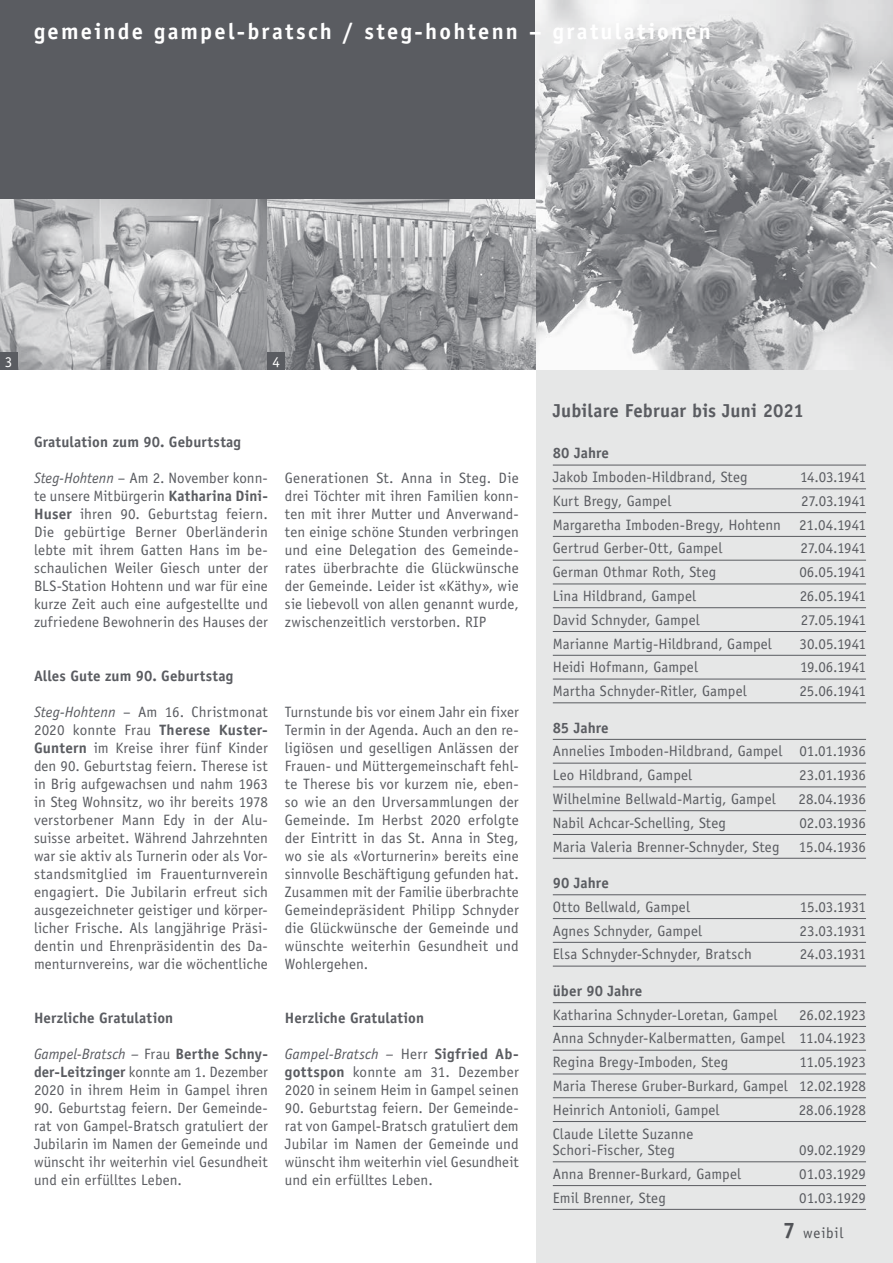
<style>
.page{position:relative;width:893px;height:1263px;background:#fff}
.page>*{position:absolute;margin:0;border:0;box-sizing:border-box;transform-origin:0 0}
.t1{font:700 22.5px "Officina Sans";letter-spacing:.1em;color:#fff}
.t2{font:700 18.75px "Officina Sans";letter-spacing:.005em;color:#5a5c61}
.t3{font:15px/18px "Officina Sans";letter-spacing:.005em;color:#5a5c61;text-align:justify}
.t4{font:700 15px "Officina Sans";letter-spacing:.005em;color:#5a5c61}
.t5{font:15px "Officina Sans";color:#fff}
.s1{font-style:italic}
.s2{font-weight:700}
.s3{font-weight:700;font-size:22.5px}
</style>
<div class="page">
<div style="left:0;top:0;width:893px;height:370px;background:#5a5c61"></div>
<img style="left:536px;top:0;width:357px;height:370px">
<div style="left:536px;top:370px;width:357px;height:893px;background:#e6e7e7"></div>
<hr style="left:553px;top:465px;width:313px;height:1px;background:#5a5c61">
<hr style="left:553px;top:488px;width:313px;height:1px;background:#5a5c61">
<hr style="left:553px;top:512px;width:313px;height:1px;background:#5a5c61">
<hr style="left:553px;top:536px;width:313px;height:1px;background:#5a5c61">
<hr style="left:553px;top:560px;width:313px;height:1px;background:#5a5c61">
<hr style="left:553px;top:584px;width:313px;height:1px;background:#5a5c61">
<hr style="left:553px;top:607px;width:313px;height:1px;background:#5a5c61">
<hr style="left:553px;top:631px;width:313px;height:1px;background:#5a5c61">
<hr style="left:553px;top:655px;width:313px;height:1px;background:#5a5c61">
<hr style="left:553px;top:679px;width:313px;height:1px;background:#5a5c61">
<hr style="left:553px;top:702px;width:313px;height:1px;background:#5a5c61">
<hr style="left:553px;top:739px;width:313px;height:1px;background:#5a5c61">
<hr style="left:553px;top:763px;width:313px;height:1px;background:#5a5c61">
<hr style="left:553px;top:786px;width:313px;height:1px;background:#5a5c61">
<hr style="left:553px;top:810px;width:313px;height:1px;background:#5a5c61">
<hr style="left:553px;top:834px;width:313px;height:1px;background:#5a5c61">
<hr style="left:553px;top:858px;width:313px;height:1px;background:#5a5c61">
<hr style="left:553px;top:894px;width:313px;height:1px;background:#5a5c61">
<hr style="left:553px;top:918px;width:313px;height:1px;background:#5a5c61">
<hr style="left:553px;top:942px;width:313px;height:1px;background:#5a5c61">
<hr style="left:553px;top:966px;width:313px;height:1px;background:#5a5c61">
<hr style="left:553px;top:1002px;width:313px;height:1px;background:#5a5c61">
<hr style="left:553px;top:1026px;width:313px;height:1px;background:#5a5c61">
<hr style="left:553px;top:1050px;width:313px;height:1px;background:#5a5c61">
<hr style="left:553px;top:1073px;width:313px;height:1px;background:#5a5c61">
<hr style="left:553px;top:1097px;width:313px;height:1px;background:#5a5c61">
<hr style="left:553px;top:1121px;width:313px;height:1px;background:#5a5c61">
<hr style="left:553px;top:1161px;width:313px;height:1px;background:#5a5c61">
<hr style="left:553px;top:1185px;width:313px;height:1px;background:#5a5c61">
<hr style="left:553px;top:1209px;width:313px;height:1px;background:#5a5c61">
<img style="left:0;top:200px;width:536px;height:170px">
<div style="left:0;top:353px;width:17px;height:17px;background:#5a5c61"></div>
<div style="left:268px;top:353px;width:17px;height:17px;background:#5a5c61"></div>
<h1 class="t1" style="left:34px;top:17px;width:678px">gemeinde gampel-bratsch / steg-hohtenn – gratulationen</h1>
<p class="t5" style="left:5px;top:353px;width:9px">3</p>
<p class="t5" style="left:273px;top:353px;width:9px">4</p>
<p class="t4" style="left:34px;top:432px;width:209px">Gratulation zum 90. Geburtstag</p>
<p class="t3" style="left:34px;top:468px;width:235px"><span class="s1">Steg-Hohtenn</span> – Am 2. November konn&shy;te unsere Mitbürgerin <span class="s2">Katharina Dini-Huser</span> ihren 90. Geburtstag feiern.<br>Die gebürtige Berner Oberländerin lebte mit ihrem Gatten Hans im be&shy;schaulichen Weiler Giesch unter der BLS-Station Hohtenn und war für eine kurze Zeit auch eine aufgestellte und zufriedene Bewohnerin des Hauses der</p>
<p class="t3" style="left:285px;top:468px;width:235px">Generationen St. Anna in Steg. Die drei Töchter mit ihren Familien konn&shy;ten mit ihrer Mutter und Anverwand&shy;ten einige schöne Stunden verbringen und eine Delegation des Gemeinde&shy;rates überbrachte die Glückwünsche der Gemeinde. Leider ist «Käthy», wie sie liebevoll von allen genannt wurde, zwischenzeitlich verstorben. RIP</p>
<p class="t4" style="left:34px;top:666px;width:201px">Alles Gute zum 90. Geburtstag</p>
<p class="t3" style="left:34px;top:702px;width:235px"><span class="s1">Steg-Hohtenn</span> – Am 16. Christmonat 2020 konnte Frau <span class="s2">Therese Kuster-Guntern</span> im Kreise ihrer fünf Kinder den 90. Geburtstag feiern. Therese ist in Brig aufgewachsen und nahm 1963 in Steg Wohnsitz, wo ihr bereits 1978 verstorbener Mann Edy in der Alu&shy;suisse arbeitet. Während Jahrzehnten war sie aktiv als Turnerin oder als Vor&shy;standsmitglied im Frauenturnverein engagiert. Die Jubilarin erfreut sich ausgezeichneter geistiger und körper&shy;licher Frische. Als langjährige Präsi&shy;dentin und Ehrenpräsidentin des Da&shy;menturnvereins, war die wöchentliche</p>
<p class="t3" style="left:285px;top:702px;width:235px">Turnstunde bis vor einem Jahr ein fixer Termin in der Agenda. Auch an den re&shy;ligiösen und geselligen Anlässen der Frauen- und Müttergemeinschaft fehl&shy;te Therese bis vor kurzem nie, eben&shy;so wie an den Urversammlungen der Gemeinde. Im Herbst 2020 erfolgte der Eintritt in das St. Anna in Steg, wo sie als «Vorturnerin» bereits eine sinnvolle Beschäftigung gefunden hat.<br>Zusammen mit der Familie überbrachte Gemeindepräsident Philipp Schnyder die Glückwünsche der Gemeinde und wünschte weiterhin Gesundheit und Wohlergehen.</p>
<p class="t4" style="left:34px;top:1008px;width:141px">Herzliche Gratulation</p>
<p class="t3" style="left:34px;top:1044px;width:235px"><span class="s1">Gampel-Bratsch –</span> Frau <span class="s2">Berthe Schny&shy;der-Leitzinger</span> konnte am 1. Dezember 2020 in ihrem Heim in Gampel ihren</p>
<p class="t3" style="left:34px;top:1098px;width:235px">90. Geburtstag feiern. Der Gemeinde&shy;rat von Gampel-Bratsch gratuliert der Jubilarin im Namen der Gemeinde und wünscht ihr weiterhin viel Gesundheit und ein erfülltes Leben.</p>
<p class="t4" style="left:285px;top:1008px;width:141px">Herzliche Gratulation</p>
<p class="t3" style="left:285px;top:1044px;width:235px"><span class="s1">Gampel-Bratsch –</span> Herr <span class="s2">Sigfried Ab&shy;gottspon</span> konnte am 31. Dezember 2020 in seinem Heim in Gampel seinen</p>
<p class="t3" style="left:285px;top:1098px;width:235px">90. Geburtstag feiern. Der Gemeinde&shy;rat von Gampel-Bratsch gratuliert dem Jubilar im Namen der Gemeinde und wünscht ihm weiterhin viel Gesundheit und ein erfülltes Leben.</p>
<p class="t2" style="left:553px;top:399px;width:253px">Jubilare Februar bis Juni 2021</p>
<p class="t4" style="left:553px;top:444px;width:58px">80 Jahre</p>
<p class="t3" style="left:553px;top:468px;width:196px">Jakob Imboden-Hildbrand, Steg</p>
<p class="t3" style="left:800px;top:468px;width:68px">14.03.1941</p>
<p class="t3" style="left:553px;top:492px;width:120px">Kurt Bregy, Gampel</p>
<p class="t3" style="left:553px;top:489px;width:315px;line-height:23.7px;text-indent:248px">27.03.1941<br>Margaretha Imboden-Bregy, Hohtenn 21.04.1941<br>Gertrud Gerber-Ott, Gampel</p>
<p class="t3" style="left:800px;top:539px;width:67px">27.04.1941</p>
<p class="t3" style="left:553px;top:563px;width:165px">German Othmar Roth, Steg</p>
<p class="t3" style="left:799px;top:563px;width:68px">06.05.1941</p>
<p class="t3" style="left:553px;top:587px;width:145px">Lina Hildbrand, Gampel</p>
<p class="t3" style="left:800px;top:587px;width:68px">26.05.1941</p>
<p class="t3" style="left:553px;top:611px;width:148px">David Schnyder, Gampel</p>
<p class="t3" style="left:801px;top:611px;width:67px">27.05.1941</p>
<p class="t3" style="left:553px;top:634px;width:221px">Marianne Martig-Hildbrand, Gampel</p>
<p class="t3" style="left:799px;top:634px;width:68px">30.05.1941</p>
<p class="t3" style="left:553px;top:658px;width:147px">Heidi Hofmann, Gampel</p>
<p class="t3" style="left:800px;top:658px;width:68px">19.06.1941</p>
<p class="t3" style="left:553px;top:682px;width:195px">Martha Schnyder-Ritler, Gampel</p>
<p class="t3" style="left:799px;top:682px;width:68px">25.06.1941</p>
<p class="t4" style="left:553px;top:718px;width:57px">85 Jahre</p>
<p class="t3" style="left:553px;top:739px;width:315px;line-height:23.9px">Annelies Imboden-Hildbrand, Gampel 01.01.1936<br>Leo Hildbrand, Gampel</p>
<p class="t3" style="left:799px;top:766px;width:68px">23.01.1936</p>
<p class="t3" style="left:553px;top:790px;width:224px">Wilhelmine Bellwald-Martig, Gampel</p>
<p class="t3" style="left:799px;top:790px;width:69px">28.04.1936</p>
<p class="t3" style="left:553px;top:814px;width:175px">Nabil Achcar-Schelling, Steg</p>
<p class="t3" style="left:799px;top:814px;width:68px">02.03.1936</p>
<p class="t3" style="left:553px;top:837px;width:228px">Maria Valeria Brenner-Schnyder, Steg</p>
<p class="t3" style="left:799px;top:837px;width:69px">15.04.1936</p>
<p class="t4" style="left:553px;top:873px;width:58px">90 Jahre</p>
<p class="t3" style="left:553px;top:898px;width:139px">Otto Bellwald, Gampel</p>
<p class="t3" style="left:800px;top:898px;width:68px">15.03.1931</p>
<p class="t3" style="left:553px;top:921px;width:151px">Agnes Schnyder, Gampel</p>
<p class="t3" style="left:800px;top:921px;width:68px">23.03.1931</p>
<p class="t3" style="left:553px;top:945px;width:201px">Elsa Schnyder-Schnyder, Bratsch</p>
<p class="t3" style="left:800px;top:945px;width:68px">24.03.1931</p>
<p class="t4" style="left:553px;top:981px;width:91px">über 90 Jahre</p>
<p class="t3" style="left:553px;top:1006px;width:226px">Katharina Schnyder-Loretan, Gampel</p>
<p class="t3" style="left:553px;top:1003px;width:315px;line-height:23.7px;text-indent:246px">26.02.1923<br>Anna Schnyder-Kalbermatten, Gampel 11.04.1923<br>Regina Bregy-Imboden, Steg</p>
<p class="t3" style="left:553px;top:1050px;width:315px;line-height:23.7px;text-indent:247px">11.05.1923<br>Maria Therese Gruber-Burkard, Gampel 12.02.1928<br>Heinrich Antonioli, Gampel</p>
<p class="t3" style="left:799px;top:1101px;width:69px">28.06.1928</p>
<p class="t3" style="left:553px;top:1125px;width:142px;line-height:16.5px">Claude Lilette Suzanne<br>Schori-Fischer, Steg</p>
<p class="t3" style="left:799px;top:1141px;width:68px">09.02.1929</p>
<p class="t3" style="left:553px;top:1165px;width:190px">Anna Brenner-Burkard, Gampel</p>
<p class="t3" style="left:799px;top:1165px;width:68px">01.03.1929</p>
<p class="t3" style="left:553px;top:1188px;width:115px">Emil Brenner, Steg</p>
<p class="t3" style="left:799px;top:1188px;width:68px">01.03.1929</p>
<p class="t3" style="left:783px;top:1224px;width:62px"><span class="s3">7</span> weibil</p>
</div>
